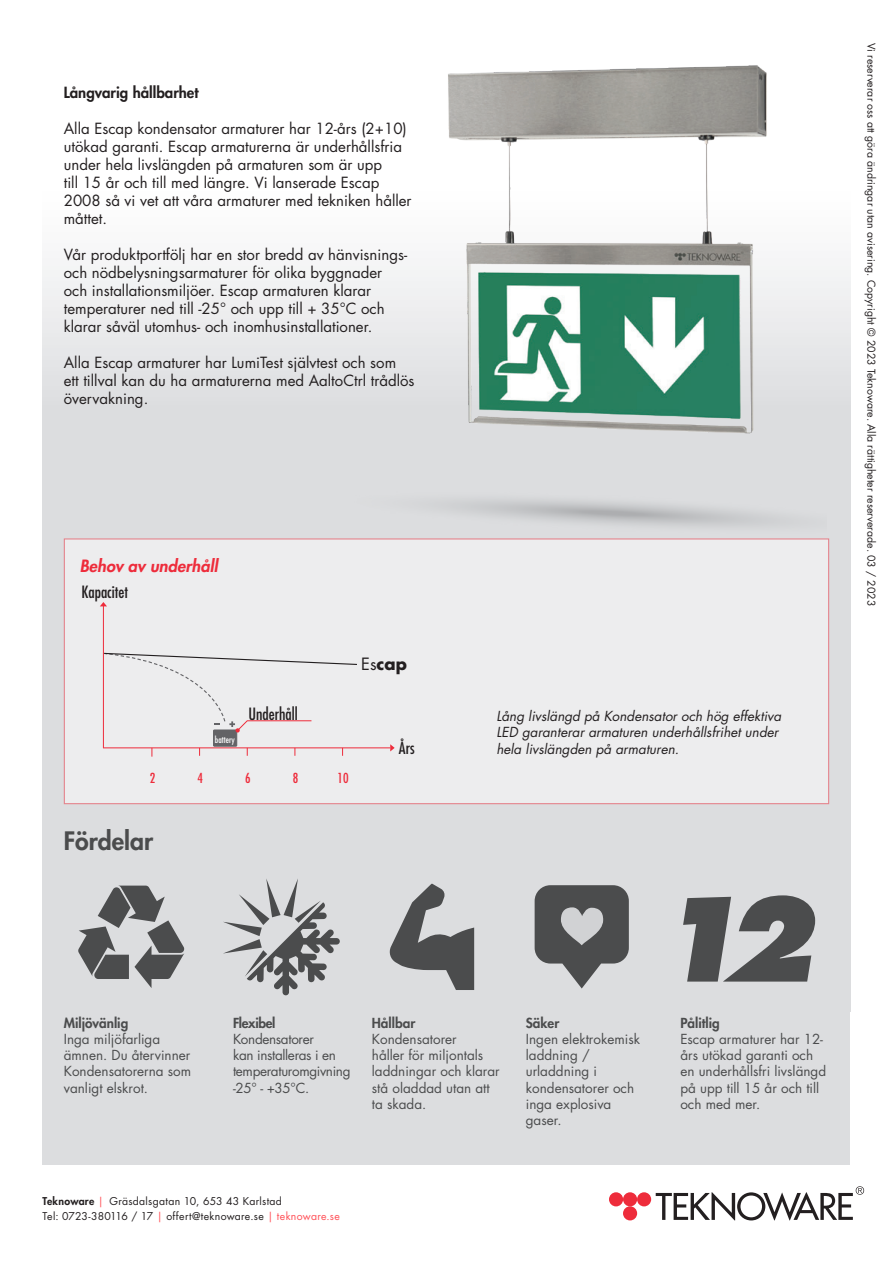
<style>
.page{position:relative;width:893px;height:1263px;background:#fff}
.page>*{position:absolute;margin:0;border:0;box-sizing:border-box;transform-origin:0 0}
.t1{font:italic 800 112.5px "Futura Std";color:#4b4c4d}
.t2{font:800 24.75px "Futura Std";color:#4b4c4d}
.t3{font:condensed 16.5px "Futura Std";color:#231f20}
.t4{font:italic 800 16.5px "Futura Std";color:#ee2c3b}
.t5{font:700 16.5px "Futura Std";color:#231f20}
.t6{font:15px/18px "Futura Std";color:#231f20}
.t7{font:800 15px "Futura Std";color:#231f20}
.t8{font:13.5px/16.2px "Futura Std";color:#4b4c4d}
.t9{font:italic 13.5px/16.2px "Futura Std";color:#231f20}
.t10{font:13.5px/16.2px "Futura Std";letter-spacing:-.025em;color:#4b4c4d}
.t11{font:800 13.5px "Futura Std";color:#4b4c4d}
.t12{font:800 13.5px "Futura Std";letter-spacing:-.025em;color:#4b4c4d}
.t13{font:condensed 13.5px "Futura Std";color:#ee2c3b}
.t14{font:10.5px "Futura Std";color:#231f20}
.t15{font:10.5px "Futura Std";letter-spacing:.025em;color:#231f20}
.t16{font:condensed 9px "Futura Std";color:#fff}
.s1{font-weight:400}
.s2{font-weight:800}
.s3{color:#ff5057}
</style>
<div class="page">
<div style="left:609px;top:1192px;width:14px;height:14px;background:#ee2c3b;border-radius:50%"></div>
<div style="left:623px;top:1192px;width:14px;height:14px;background:#ee2c3b;border-radius:50%"></div>
<div style="left:637px;top:1192px;width:14px;height:14px;background:#ee2c3b;border-radius:50%"></div>
<div style="left:623px;top:1206px;width:14px;height:14px;background:#ee2c3b;border-radius:50%"></div>
<svg style="left:656px;top:1186px;width:208px;height:34px"></svg>
<div style="left:43px;top:56px;width:807px;height:955px;background:linear-gradient(to bottom,#f9f9fa,#d1d1d4)"></div>
<img style="left:320px;top:437px;width:506px;height:101px">
<img style="left:417px;top:56px;width:409px;height:384px">
<div style="left:43px;top:1011px;width:807px;height:153px;background:#dcdddf"></div>
<svg style="left:78px;top:885px;width:107px;height:103px;background:#98999b"></svg>
<svg style="left:388px;top:884px;width:86px;height:106px;background:#97989a"></svg>
<svg style="left:223px;top:878px;width:117px;height:117px;background:#b5b6b8"></svg>
<svg style="left:535px;top:885px;width:94px;height:103px;background:#78797b"></svg>
<div style="left:64px;top:538px;width:765px;height:266px;background:#ededee"></div>
<hr style="left:103px;top:606px;width:1px;height:142px;background:#ee2c3b">
<svg style="left:100px;top:602px;width:7px;height:4px"></svg>
<hr style="left:103px;top:747px;width:287px;height:1px;background:#ee2c3b">
<svg style="left:390px;top:744px;width:5px;height:7px"></svg>
<div style="left:214px;top:730px;width:23px;height:16px;background:#636366"></div>
<div style="left:213px;top:729px;width:24px;height:18px;border:1px solid #636366"></div>
<svg style="left:102px;top:652px;width:255px;height:80px"></svg>
<p class="t7" style="left:64px;top:83px;width:136px">Långvarig hållbarhet</p>
<p class="t6" style="left:64px;top:120px;width:349px">Alla Escap kondensator armaturer har 12-års (2+10) utökad garanti. Escap armaturerna är underhållsfria under hela livslängden på armaturen som är upp<br>till 15 år och till med längre. Vi lanserade Escap 2008 så vi vet att våra armaturer med tekniken håller måttet.</p>
<p class="t6" style="left:64px;top:246px;width:345px">Vår produktportfölj har en stor bredd av hänvisnings&shy;och nödbelysningsarmaturer för olika byggnader och installationsmiljöer. Escap armaturen klarar temperaturer ned till -25° och upp till + 35°C och klarar såväl utomhus- och inomhusinstallationer.</p>
<p class="t6" style="left:64px;top:354px;width:352px">Alla Escap armaturer har LumiTest självtest och som ett tillval kan du ha armaturerna med AaltoCtrl trådlös övervakning.</p>
<p class="t4" style="left:80px;top:556px;width:139px">Behov av underhåll</p>
<p class="t3" style="left:81px;top:582px;width:48px">Kapacitet</p>
<p class="t16" style="left:215px;top:734px;width:22px">battery</p>
<p class="t3" style="left:248px;top:703px;width:51px">Underhåll</p>
<p class="t13" style="left:150px;top:769px;width:7px">2</p>
<p class="t13" style="left:197px;top:769px;width:7px">4</p>
<p class="t13" style="left:245px;top:769px;width:7px">6</p>
<p class="t13" style="left:293px;top:769px;width:7px">8</p>
<p class="t13" style="left:338px;top:769px;width:13px">10</p>
<p class="t5" style="left:361px;top:653px;width:47px"><span class="s1">Es</span>cap</p>
<p class="t3" style="left:399px;top:738px;width:17px">Års</p>
<p class="t9" style="left:496px;top:708px;width:286px">Lång livslängd på Kondensator och hög effektiva<br>LED garanterar armaturen underhållsfrihet under hela livslängden på armaturen.</p>
<p class="t2" style="left:64px;top:825px;width:91px">Fördelar</p>
<p class="t11" style="left:64px;top:1014px;width:66px">Miljövänlig</p>
<p class="t8" style="left:64px;top:1031px;width:129px">Inga miljöfarliga ämnen. Du återvinner<br>Kondensatorerna som vanligt elskrot.</p>
<p class="t12" style="left:233px;top:1014px;width:44px">Flexibel</p>
<p class="t10" style="left:233px;top:1031px;width:119px">Kondensatorer<br>kan installeras i en temperaturomgivning -25° - +35°C.</p>
<p class="t11" style="left:372px;top:1014px;width:45px">Hållbar</p>
<p class="t8" style="left:372px;top:1031px;width:129px">Kondensatorer<br>håller för miljontals laddningar och klarar stå oladdad utan att ta skada.</p>
<p class="t11" style="left:526px;top:1014px;width:35px">Säker</p>
<p class="t8" style="left:526px;top:1031px;width:116px">Ingen elektrokemisk laddning / urladdning i kondensatorer och inga explosiva gaser.</p>
<p class="t1" style="left:653px;top:866px;width:162px">12</p>
<p class="t11" style="left:680px;top:1014px;width:41px">Pålitlig</p>
<p class="t8" style="left:680px;top:1031px;width:147px">Escap armaturer har 12- års utökad garanti och en underhållsfri livslängd på upp till 15 år och till och med mer.</p>
<p class="t15" style="left:43px;top:1194px;width:241px"><span class="s2">Teknoware</span> <span class="s3">|</span> Gräsdalsgatan 10, 653 43 Karlstad</p>
<p class="t15" style="left:43px;top:1209px;width:299px">Tel: 0723-380116 / 17 <span class="s3">|</span> offert@teknoware.se <span class="s3">| teknoware.se</span></p>
<p class="t14" style="left:878px;top:43px;width:565px;rotate:90deg">Vi reserverar oss att göra ändringar utan avisering. Copyright © 2023 Teknoware. Alla rättigheter reserverade. 03 / 2023</p>
</div>
